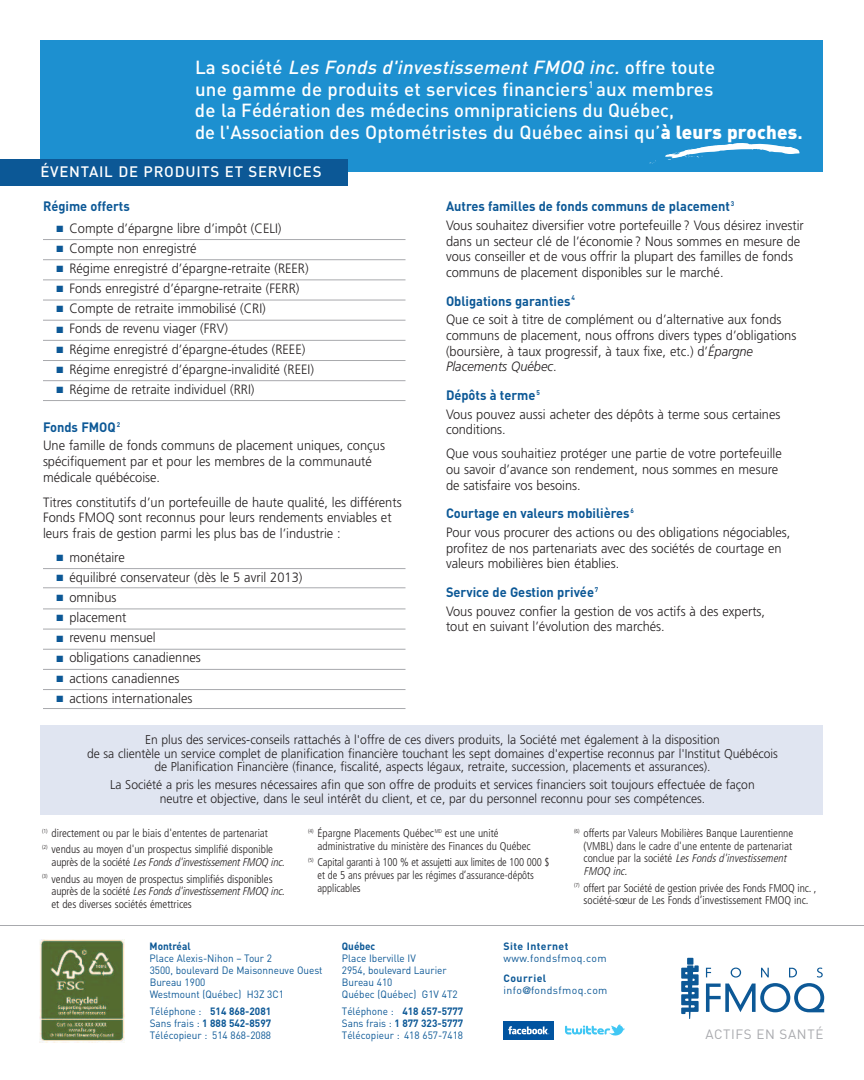
<style>
.page{position:relative;width:864px;height:1080px;background:#fff}
.page>*{position:absolute;margin:0;border:0;box-sizing:border-box;transform-origin:0 0}
.t1{font:500 18.75px/21.8px "DIN";letter-spacing:.01em;color:#fff}
.t2{font:500 15px "DIN";letter-spacing:.05em;color:#fff}
.t3{font:300 13.5px/15.8px "Frutiger";color:#231f20;scale:.95 1}
.t4{font:700 13.5px "DIN";color:#0c5896;scale:.95 1}
.t5{font:13.35px "DIN";letter-spacing:.05em;color:#a8a9ad}
.t6{font:300 12.75px/13.5px "Frutiger";color:#231f20;text-align:center;scale:.95 1}
.t7{font:300 condensed 11.25px/12.8px "Frutiger";color:#231f20}
.t8{font:300 condensed 11.25px/12.8px "Frutiger";color:#231f20;scale:.95 1}
.t9{font:10.5px/12px "DIN";color:#0c5896;scale:.95 1}
.t10{font:10.5px/12px "DIN";letter-spacing:.035em;color:#0c5896}
.t11{font:700 10.5px "DIN";color:#0c5896;scale:.95 1}
.t12{font:700 10.5px "DIN";letter-spacing:.04em;color:#0c5896}
.s1{font-style:italic}
.s2{font-weight:900}
.s3{font-weight:700}
.s4{color:#0c5896}
.s5{font-family:"DIN Engschrift"}
</style>
<div class="page">
<div style="left:40px;top:40px;width:784px;height:132px;background:#1d90d0"></div>
<div style="left:40px;top:726px;width:784px;height:89px;background:#e0e5f1"></div>
<div style="left:0;top:159px;width:348px;height:27px;background:#0c5896"></div>
<svg style="left:706px;top:968px;width:118px;height:44px"></svg>
<div style="left:687px;top:958px;width:6px;height:7px;background:#0c5896"></div>
<svg style="left:681px;top:965px;width:18px;height:54px"></svg>
<hr style="left:0;top:925px;width:864px;height:1px;background:#a8a9ad">
<img style="left:40px;top:939px;width:84px;height:103px">
<svg style="left:665px;top:143px;width:134px;height:17px"></svg>
<hr style="left:43px;top:239px;width:363px;height:1px;background:#a8a9ad">
<hr style="left:43px;top:259px;width:363px;height:1px;background:#a8a9ad">
<hr style="left:43px;top:280px;width:363px;height:1px;background:#a8a9ad">
<hr style="left:43px;top:300px;width:363px;height:1px;background:#a8a9ad">
<hr style="left:43px;top:320px;width:363px;height:1px;background:#a8a9ad">
<hr style="left:43px;top:340px;width:363px;height:1px;background:#a8a9ad">
<hr style="left:43px;top:360px;width:363px;height:1px;background:#a8a9ad">
<hr style="left:43px;top:380px;width:363px;height:1px;background:#a8a9ad">
<hr style="left:43px;top:400px;width:363px;height:1px;background:#a8a9ad">
<hr style="left:43px;top:568px;width:363px;height:1px;background:#a8a9ad">
<hr style="left:43px;top:587px;width:363px;height:1px;background:#a8a9ad">
<hr style="left:43px;top:609px;width:363px;height:1px;background:#a8a9ad">
<hr style="left:43px;top:629px;width:363px;height:1px;background:#a8a9ad">
<hr style="left:43px;top:649px;width:363px;height:1px;background:#a8a9ad">
<hr style="left:43px;top:669px;width:363px;height:1px;background:#a8a9ad">
<hr style="left:43px;top:689px;width:363px;height:1px;background:#a8a9ad">
<hr style="left:43px;top:708px;width:363px;height:1px;background:#a8a9ad">
<div style="left:503px;top:1021px;width:50px;height:19px;background:#0154a0"></div>
<svg style="left:508px;top:1026px;width:41px;height:8px"></svg>
<svg style="left:565px;top:1024px;width:60px;height:12px"></svg>
<p class="t1" style="left:195px;top:57px;width:609px">L a s o c i é t é <span class="s1">Les Fonds d'investissement FMOQ inc.</span> o f f re t o u t e<br>une gamme de produits et services financiers<sup>1</sup> aux membres<br>de la Fédération des médecins omnipraticiens du Québec,<br>de l'Association des Optométristes du Québec ainsi qu’<span class="s2">à leurs proches</span><span class="s3">.</span></p>
<p class="t2" style="left:40px;top:163px;width:283px">ÉVENTAIL DE PRODUITS ET SERVICES</p>
<p class="t4" style="left:43px;top:199px;width:93px">Régime offerts</p>
<p class="t3" style="left:57px;top:221px;width:238px"><span class="s4">■</span> Compte d’épargne libre d’impôt (CELI)</p>
<p class="t3" style="left:57px;top:241px;width:149px"><span class="s4">■</span> Compte non enregistré</p>
<p class="t3" style="left:57px;top:261px;width:267px"><span class="s4">■</span> Régime enregistré d’épargne-retraite (REER)</p>
<p class="t3" style="left:57px;top:282px;width:257px"><span class="s4">■</span> Fonds enregistré d’épargne-retraite (FERR)</p>
<p class="t3" style="left:57px;top:302px;width:222px"><span class="s4">■</span> Compte de retraite immobilisé (CRI)</p>
<p class="t3" style="left:57px;top:322px;width:182px"><span class="s4">■</span> Fonds de revenu viager (FRV)</p>
<p class="t3" style="left:57px;top:342px;width:263px"><span class="s4">■</span> Régime enregistré d’épargne-études (REEE)</p>
<p class="t3" style="left:57px;top:362px;width:272px"><span class="s4">■</span> Régime enregistré d’épargne-invalidité (REEI)</p>
<p class="t3" style="left:57px;top:382px;width:210px"><span class="s4">■</span> Régime de retraite individuel (RRI)</p>
<p class="t4" style="left:43px;top:419px;width:83px">Fonds FMOQ<sup>2</sup></p>
<p class="t3" style="left:43px;top:439px;width:361px">Une famille de fonds communs de placement uniques, conçus spécifiquement par et pour les membres de la communauté médicale québécoise.</p>
<p class="t3" style="left:43px;top:495px;width:379px">Titres constitutifs d’un portefeuille de haute qualité, les différents<br>Fonds FMOQ sont reconnus pour leurs rendements enviables et leurs frais de gestion parmi les plus bas de l’industrie :</p>
<p class="t3" style="left:57px;top:550px;width:73px"><span class="s4">■</span> monétaire</p>
<p class="t3" style="left:57px;top:570px;width:260px"><span class="s4">■</span> équilibré conservateur (dès le 5 avril 2013)</p>
<p class="t3" style="left:57px;top:590px;width:65px"><span class="s4">■</span> omnibus</p>
<p class="t3" style="left:57px;top:611px;width:75px"><span class="s4">■</span> placement</p>
<p class="t3" style="left:57px;top:631px;width:106px"><span class="s4">■</span> revenu mensuel</p>
<p class="t3" style="left:57px;top:651px;width:153px"><span class="s4">■</span> obligations canadiennes</p>
<p class="t3" style="left:57px;top:671px;width:131px"><span class="s4">■</span> actions canadiennes</p>
<p class="t3" style="left:57px;top:691px;width:145px"><span class="s4">■</span> actions internationales</p>
<p class="t4" style="left:446px;top:199px;width:305px">Autres familles de fonds communs de placement<sup>3</sup></p>
<p class="t3" style="left:446px;top:218px;width:378px">Vous souhaitez diversifier votre portefeuille ? Vous désirez investir dans un secteur clé de l’économie ? Nous sommes en mesure de vous conseiller et de vous offrir la plupart des familles de fonds communs de placement disponibles sur le marché.</p>
<p class="t4" style="left:446px;top:293px;width:137px">Obligations garanties<sup>4</sup></p>
<p class="t3" style="left:446px;top:313px;width:370px">Que ce soit à titre de complément ou d’alternative aux fonds communs de placement, nous offrons divers types d’obligations (boursière, à taux progressif, à taux fixe, etc.) d’<span class="s1">Épargne Placements Québec</span>.</p>
<p class="t4" style="left:446px;top:388px;width:100px">Dépôts à terme<sup>5</sup></p>
<p class="t3" style="left:446px;top:407px;width:354px">Vous pouvez aussi acheter des dépôts à terme sous certaines conditions.</p>
<p class="t3" style="left:446px;top:447px;width:355px">Que vous souhaitiez protéger une partie de votre portefeuille ou savoir d’avance son rendement, nous sommes en mesure de satisfaire vos besoins.</p>
<p class="t4" style="left:446px;top:506px;width:199px">Courtage en valeurs mobilières<sup>6</sup></p>
<p class="t3" style="left:446px;top:525px;width:364px">Pour vous procurer des actions ou des obligations négociables, profitez de nos partenariats avec des sociétés de courtage en valeurs mobilières bien établies.</p>
<p class="t4" style="left:446px;top:585px;width:162px">Service de Gestion privée<sup>7</sup></p>
<p class="t3" style="left:446px;top:604px;width:337px">Vous pouvez confier la gestion de vos actifs à des experts, tout en suivant l’évolution des marchés.</p>
<p class="t6" style="left:87px;top:734px;width:729px">En plus des services-conseils rattachés à l'offre de ces divers produits, la Société met également à la disposition<br>de sa clientèle un service complet de planification financière touchant les sept domaines d'expertise reconnus par l'Institut Québécois de Planification Financière (finance, fiscalité, aspects légaux, retraite, succession, placements et assurances).</p>
<p class="t6" style="left:110px;top:779px;width:680px">La Société a pris les mesures nécessaires afin que son offre de produits et services financiers soit toujours effectuée de façon neutre et objective, dans le seul intérêt du client, et ce, par du personnel reconnu pour ses compétences.</p>
<p class="t7" style="left:42px;top:826px;width:233px;line-height:16.5px"><sup>(1)</sup> directement ou par le biais d'ententes de partenariat <sup>(2)</sup> vendus au moyen d'un prospectus simplifié disponible</p>
<p class="t7" style="left:42px;top:855px;width:246px;line-height:16.5px;text-indent:10px">a u p r è s d e l a s o c i é t é <span class="s1">Les Fonds d'investissement FMOQ inc. </span><sup>(3)</sup> vendus au moyen de prospectus simplifiés disponibles</p>
<p class="t7" style="left:52px;top:886px;width:237px">a u p r è s d e l a s o c i é t é <span class="s1">Les Fonds d'investissement FMOQ inc. </span>et des diverses sociétés émettrices</p>
<p class="t7" style="left:318px;top:827px;width:215px;text-indent:-9px"><sup>(4)</sup> Épargne Placements Québec<sup>MD</sup> est une unité administrative du ministère des Finances du Québec</p>
<p class="t8" style="left:318px;top:857px;width:246px;text-indent:-10px"><sup>(5)</sup> Capital garanti à 100 % et assujetti aux limites de 100 000 $ et de 5 ans prévues par les régimes d’assurance-dépôts applicables</p>
<p class="t7" style="left:584px;top:827px;width:211px;text-indent:-10px"><sup>(6)</sup> offerts par Valeurs Mobilières Banque Laurentienne (VMBL) dans le cadre d'une entente de partenariat conclue par la société <span class="s1">Les Fonds d'investissement FMOQ inc.</span></p>
<p class="t7" style="left:574px;top:882px;width:244px;text-align:center"><sup>(7)</sup> offert par Société de gestion privée des Fonds FMOQ inc. , société-sœur de Les Fonds d’investissement FMOQ inc.</p>
<p class="t11" style="left:150px;top:940px;width:45px">Montréal</p>
<p class="t9" style="left:150px;top:952px;width:184px">Place Alexis-Nihon – Tour 2<br>3500, boulevard De Maisonneuve Ouest<br>Bureau 1900<br>Westmount (Québec) H3Z 3C1</p>
<p class="t9" style="left:150px;top:1006px;width:129px;text-align:justify">Téléphone : <span class="s3">514 868-2081<br></span>Sans frais : <span class="s3">1 888 542-8597<br></span>Télécopieur : 514 868-2088</p>
<p class="t11" style="left:342px;top:940px;width:37px">Québec</p>
<p class="t9" style="left:342px;top:952px;width:123px">Place Iberville IV<br>2954, boulevard Laurier<br>Bureau 410<br>Québec (Québec) G1V 4T2</p>
<p class="t9" style="left:342px;top:1006px;width:129px;text-align:justify">Téléphone : <span class="s3">418 657-5777<br></span>Sans frais : <span class="s3">1 877 323-5777<br></span>Télécopieur : 418 657-7418</p>
<p class="t12" style="left:504px;top:940px;width:66px">Site Internet</p>
<p class="t10" style="left:504px;top:952px;width:105px">www.fondsfmoq.com</p>
<p class="t10" style="left:504px;top:972px;width:105px"><span class="s3">Courriel </span>info<span class="s5">@</span>fondsfmoq.com</p>
<p class="t5" style="left:705px;top:1026px;width:120px">ACTIFS EN SANTÉ</p>
</div>
